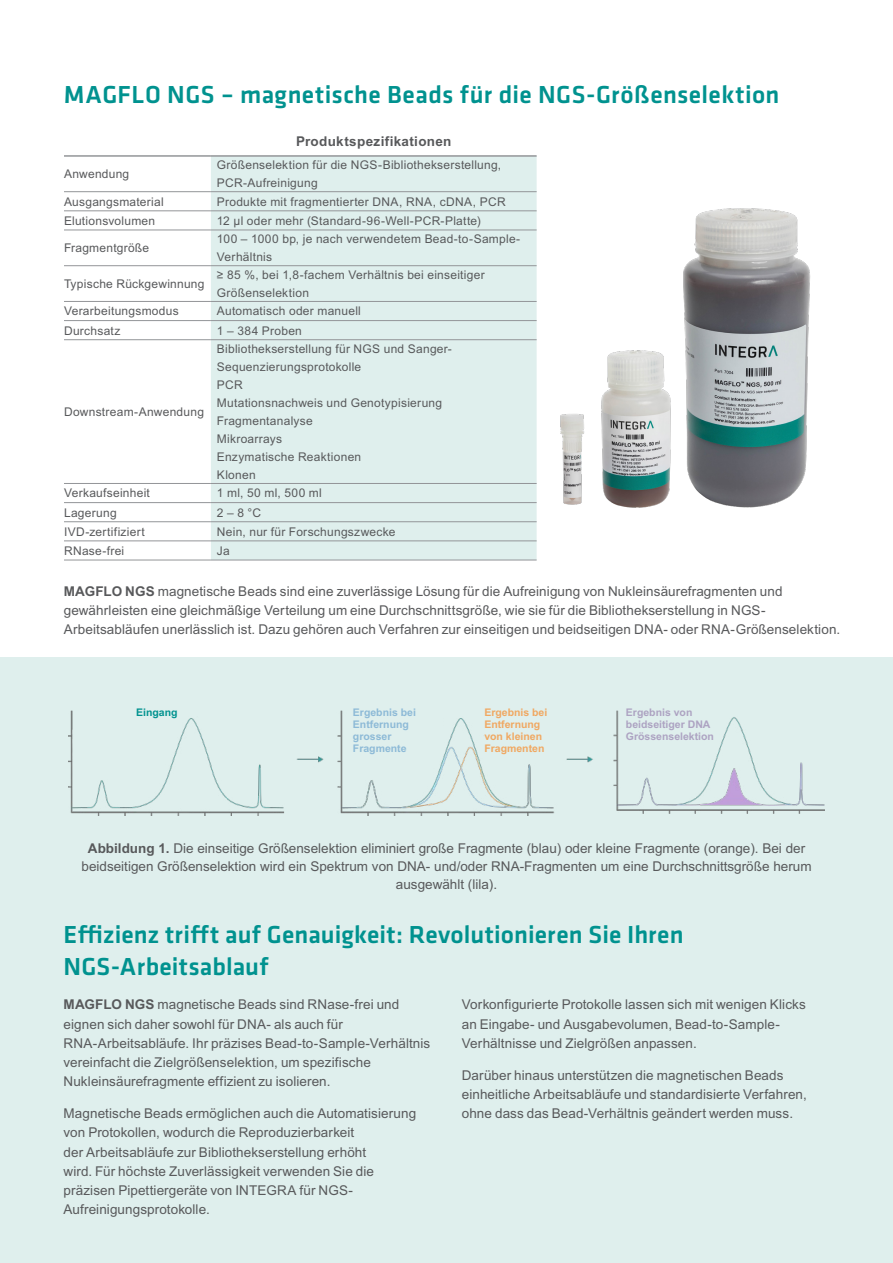
<style>
.page{position:relative;width:893px;height:1263px;background:#fff}
.page>*{position:absolute;margin:0;border:0;box-sizing:border-box;transform-origin:0 0}
.t1{font:500 25.5px/31.5px "Klavika Basic";letter-spacing:.01em;color:#00928f}
.t2{font:13.5px/19.2px "Arial";letter-spacing:.005em;color:#58595b}
.t3{font:700 13.5px "Arial";letter-spacing:.025em;color:#58595b}
.t4{font:12px/18px "Arial";letter-spacing:.02em;color:#58595b}
.t5{font:700 10.5px/12px "Arial";color:#ada3c2}
.t6{font:700 10.5px/12px "Arial";color:#f0a862}
.t7{font:700 10.5px/12px "Arial";color:#8dbad7}
.t8{font:700 10.5px "Arial";color:#00928f}
.s1{font-weight:700}
</style>
<div class="page">
<div style="left:0;top:657px;width:893px;height:606px;background:#dfefed"></div>
<div style="left:211px;top:157px;width:326px;height:403px;background:#dfefed"></div>
<hr style="left:64px;top:191px;width:147px;height:1px;background:#939598">
<hr style="left:211px;top:191px;width:326px;height:1px;background:#939598">
<hr style="left:64px;top:210px;width:147px;height:1px;background:#939598">
<hr style="left:64px;top:230px;width:147px;height:1px;background:#939598">
<hr style="left:64px;top:265px;width:147px;height:1px;background:#939598">
<hr style="left:64px;top:301px;width:147px;height:1px;background:#939598">
<hr style="left:64px;top:320px;width:147px;height:1px;background:#939598">
<hr style="left:64px;top:339px;width:147px;height:1px;background:#939598">
<hr style="left:64px;top:483px;width:147px;height:1px;background:#939598">
<hr style="left:64px;top:502px;width:147px;height:1px;background:#939598">
<hr style="left:64px;top:521px;width:147px;height:1px;background:#939598">
<hr style="left:64px;top:540px;width:147px;height:1px;background:#939598">
<hr style="left:64px;top:560px;width:147px;height:1px;background:#939598">
<hr style="left:64px;top:155px;width:147px;height:2px;background:#939598">
<hr style="left:211px;top:155px;width:326px;height:2px;background:#939598">
<hr style="left:211px;top:210px;width:326px;height:1px;background:#939598">
<hr style="left:211px;top:230px;width:326px;height:1px;background:#939598">
<hr style="left:211px;top:265px;width:326px;height:1px;background:#939598">
<hr style="left:211px;top:301px;width:326px;height:1px;background:#939598">
<hr style="left:211px;top:320px;width:326px;height:1px;background:#939598">
<hr style="left:211px;top:339px;width:326px;height:1px;background:#939598">
<hr style="left:211px;top:483px;width:326px;height:1px;background:#939598">
<hr style="left:211px;top:502px;width:326px;height:1px;background:#939598">
<hr style="left:211px;top:521px;width:326px;height:1px;background:#939598">
<hr style="left:211px;top:540px;width:326px;height:1px;background:#939598">
<hr style="left:211px;top:560px;width:326px;height:1px;background:#939598">
<img style="left:69px;top:710px;width:756px;height:105px">
<img style="left:560px;top:208px;width:251px;height:300px">
<div style="left:353px;top:708px;width:89px;height:48px;background:#dfefed"></div>
<div style="left:136px;top:708px;width:45px;height:19px;background:#dfefed"></div>
<div style="left:484px;top:708px;width:90px;height:48px;background:#dfefed"></div>
<div style="left:622px;top:705px;width:92px;height:52px;background:#dfefed"></div>
<div style="left:626px;top:708px;width:93px;height:38px;background:#dfefed"></div>
<h1 class="t1" style="left:64px;top:78px;width:717px">MAGFLO NGS – magnetische Beads für die NGS-Größenselektion</h1>
<p class="t3" style="left:296px;top:132px;width:157px">Produktspezifikationen</p>
<p class="t4" style="left:64px;top:165px;width:67px">Anwendung</p>
<p class="t4" style="left:217px;top:156px;width:286px">Größenselektion für die NGS-Bibliothekserstellung,<br>PCR-Aufreinigung</p>
<p class="t4" style="left:64px;top:193px;width:101px">Ausgangsmaterial</p>
<p class="t4" style="left:217px;top:193px;width:290px">Produkte mit fragmentierter DNA, RNA, cDNA, PCR</p>
<p class="t4" style="left:64px;top:212px;width:93px">Elutionsvolumen</p>
<p class="t4" style="left:217px;top:212px;width:265px">12 µl oder mehr (Standard-96-Well-PCR-Platte)</p>
<p class="t4" style="left:64px;top:239px;width:87px">Fragmentgröße</p>
<p class="t4" style="left:217px;top:230px;width:305px">100 – 1000 bp, je nach verwendetem Bead-to-Sample-<br>Verhältnis</p>
<p class="t4" style="left:64px;top:275px;width:142px">Typische Rückgewinnung</p>
<p class="t4" style="left:217px;top:266px;width:269px">≥ 85 %, bei 1,8-fachem Verhältnis bei einseitiger<br>Größenselektion</p>
<p class="t4" style="left:64px;top:302px;width:116px">Verarbeitungsmodus</p>
<p class="t4" style="left:217px;top:302px;width:146px">Automatisch oder manuell</p>
<p class="t4" style="left:64px;top:321px;width:58px">Durchsatz</p>
<p class="t4" style="left:217px;top:321px;width:87px">1 – 384 Proben</p>
<p class="t4" style="left:64px;top:403px;width:141px">Downstream-Anwendung</p>
<p class="t4" style="left:217px;top:340px;width:236px">Bibliothekserstellung für NGS und Sanger-<br>Sequenzierungsprotokolle<br>PCR<br>Mutationsnachweis und Genotypisierung<br>Fragmentanalyse<br>Mikroarrays<br>Enzymatische Reaktionen<br>Klonen</p>
<p class="t4" style="left:64px;top:484px;width:87px">Verkaufseinheit</p>
<p class="t4" style="left:217px;top:484px;width:106px">1 ml, 50 ml, 500 ml</p>
<p class="t4" style="left:64px;top:503px;width:54px">Lagerung</p>
<p class="t4" style="left:217px;top:503px;width:46px">2 – 8 °C</p>
<p class="t4" style="left:64px;top:522px;width:82px">IVD-zertifiziert</p>
<p class="t4" style="left:217px;top:522px;width:180px">Nein, nur für Forschungszwecke</p>
<p class="t4" style="left:64px;top:542px;width:62px">RNase-frei</p>
<p class="t4" style="left:217px;top:542px;width:14px">Ja</p>
<p class="t2" style="left:64px;top:582px;width:778px"><span class="s1">MAGFLO NGS</span> magnetische Beads sind eine zuverlässige Lösung für die Aufreinigung von Nukleinsäurefragmenten und gewährleisten eine gleichmäßige Verteilung um eine Durchschnittsgröße, wie sie für die Bibliothekserstellung in NGS-<br>Arbeitsabläufen unerlässlich ist. Dazu gehören auch Verfahren zur einseitigen und beidseitigen DNA- oder RNA-Größenselektion.</p>
<p class="t8" style="left:136px;top:705px;width:43px">Eingang</p>
<p class="t6" style="left:484px;top:706px;width:65px">Ergebnis bei<br>Entfernung von kleinen<br>Fragmenten</p>
<p class="t5" style="left:626px;top:706px;width:90px">Ergebnis von beidseitiger DNA<br>Grössenselektion</p>
<p class="t7" style="left:353px;top:706px;width:65px">Ergebnis bei<br>Entfernung grosser<br>Fragmente</p>
<p class="t2" style="left:82px;top:839px;width:731px;line-height:18px;text-align:center"><span class="s1">Abbildung 1.</span> Die einseitige Größenselektion eliminiert große Fragmente (blau) oder kleine Fragmente (orange). Bei der beidseitigen Größenselektion wird ein Spektrum von DNA- und/oder RNA-Fragmenten um eine Durchschnittsgröße herum ausgewählt (lila).</p>
<h1 class="t1" style="left:64px;top:918px;width:622px">Effizienz trifft auf Genauigkeit: Revolutionieren Sie Ihren<br>NGS-Arbeitsablauf</h1>
<p class="t2" style="left:64px;top:995px;width:368px"><span class="s1">MAGFLO NGS</span> magnetische Beads sind RNase-frei und eignen sich daher sowohl für DNA- als auch für RNA-Arbeitsabläufe. Ihr präzises Bead-to-Sample-Verhältnis vereinfacht die Zielgrößenselektion, um spezifische Nukleinsäurefragmente effizient zu isolieren.</p>
<p class="t2" style="left:64px;top:1104px;width:354px">Magnetische Beads ermöglichen auch die Automatisierung von Protokollen, wodurch die Reproduzierbarkeit<br>der Arbeitsabläufe zur Bibliothekserstellung erhöht<br>wird. Für höchste Zuverlässigkeit verwenden Sie die präzisen Pipettiergeräte von INTEGRA für NGS-Aufreinigungsprotokolle.</p>
<p class="t2" style="left:462px;top:995px;width:345px">Vorkonfigurierte Protokolle lassen sich mit wenigen Klicks an Eingabe- und Ausgabevolumen, Bead-to-Sample-<br>Verhältnisse und Zielgrößen anpassen.</p>
<p class="t2" style="left:462px;top:1065px;width:347px">Darüber hinaus unterstützen die magnetischen Beads einheitliche Arbeitsabläufe und standardisierte Verfahren, ohne dass das Bead-Verhältnis geändert werden muss.</p>
</div>
